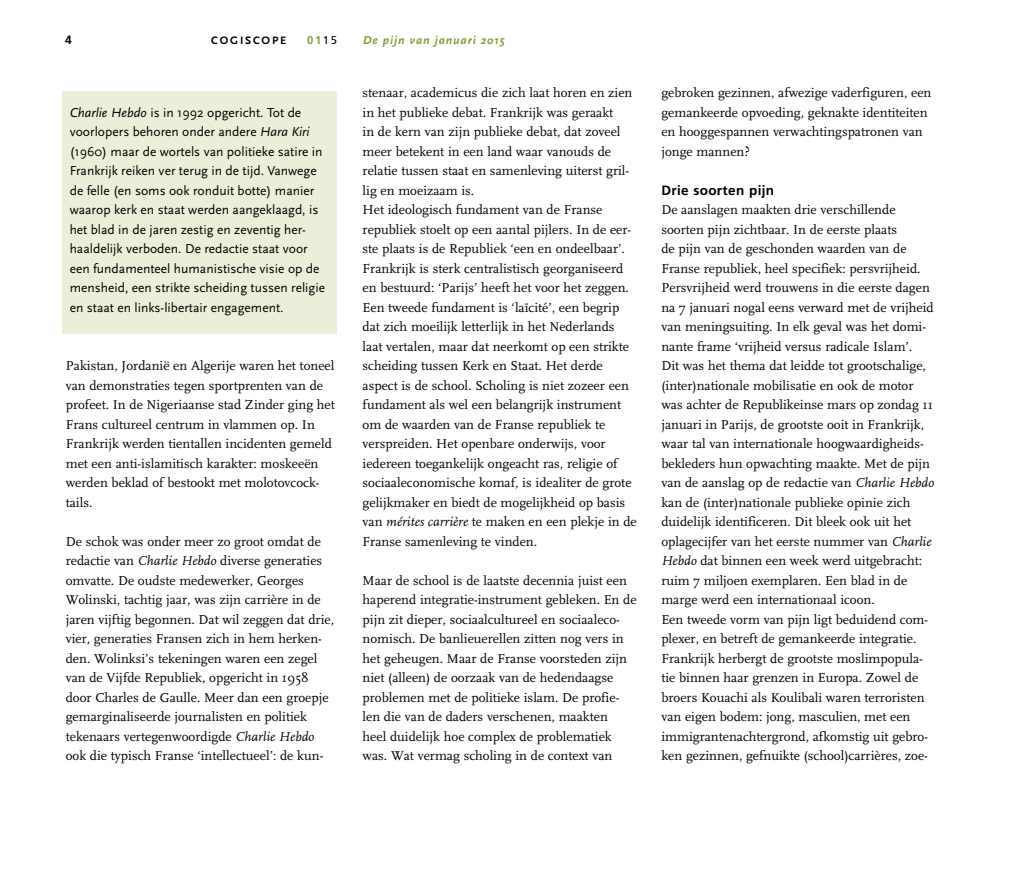
<style>
.page{position:relative;width:1021px;height:872px;background:#fff}
.page>*{position:absolute;margin:0;border:0;box-sizing:border-box;transform-origin:0 0}
.t1{font:13.5px/19.5px "FF Scala";color:#000}
.t2{font:13.5px/19.5px "Scala Sans Pro";color:#000}
.t3{font:700 13.5px "Frutiger LT Std";letter-spacing:.025em;color:#000}
.t4{font:italic 700 12px "Scala Sans Pro";letter-spacing:.075em;color:#7ea038}
.t5{font:700 12px "Frutiger LT Std";color:#000}
.t6{font:700 11.25px "Scala Sans Pro";letter-spacing:.16em;color:#000}
.t7{font:700 11.25px "Frutiger LT Std";color:#7ea038}
.s1{font-weight:400;color:#000}
.s2{font-style:italic}
</style>
<div class="page">
<div style="left:62px;top:91px;width:275px;height:243px;background:#e9efd8"></div>
<p class="t5" style="left:65px;top:32px;width:8px">4</p>
<p class="t6" style="left:211px;top:33px;width:76px">COGISCOPE</p>
<p class="t7" style="left:307px;top:33px;width:32px">01<span class="s1">15</span></p>
<p class="t4" style="left:363px;top:32px;width:143px">De pijn van januari 2015</p>
<p class="t2" style="left:70px;top:103px;width:257px"><span class="s2">Charlie Hebdo</span> is in 1992 opgericht. Tot de voorlopers behoren onder andere <span class="s2">Hara Kiri </span>(1960) maar de wortels van politieke satire in Frankrijk reiken ver terug in de tijd. Vanwege de felle (en soms ook ronduit botte) manier waarop kerk en staat werden aangeklaagd, is het blad in de jaren zestig en zeventig her&shy;haaldelijk verboden. De redactie staat voor een fundamenteel humanistische visie op de mensheid, een strikte scheiding tussen religie en staat en links-libertair engagement.</p>
<p class="t1" style="left:66px;top:356px;width:271px">Pakistan, Jordanië en Algerije waren het toneel van demonstraties tegen sportprenten van de profeet. In de Nigeriaanse stad Zinder ging het Frans cultureel centrum in vlammen op. In Frankrijk werden tientallen incidenten gemeld met een anti-islamitisch karakter: moskeeën werden beklad of bestookt met molotovcock&shy;tails.</p>
<p class="t1" style="left:66px;top:532px;width:270px">De schok was onder meer zo groot omdat de redactie van <span class="s2">Charlie Hebdo</span> diverse generaties omvatte. De oudste medewerker, Georges Wolinski, tachtig jaar, was zijn carrière in de jaren vijftig begonnen. Dat wil zeggen dat drie, vier, generaties Fransen zich in hem herken&shy;den. Wolinksi’s tekeningen waren een zegel van de Vijfde Republiek, opgericht in 1958 door Charles de Gaulle. Meer dan een groepje gemarginaliseerde journalisten en politiek tekenaars vertegenwoordigde <span class="s2">Charlie Hebdo </span>ook die typisch Franse ‘intellectueel’: de kun-</p>
<p class="t1" style="left:362px;top:83px;width:276px">stenaar, academicus die zich laat horen en zien in het publieke debat. Frankrijk was geraakt<br>in de kern van zijn publieke debat, dat zoveel meer betekent in een land waar vanouds de relatie tussen staat en samenleving uiterst gril&shy;lig en moeizaam is.<br>Het ideologisch fundament van de Franse republiek stoelt op een aantal pijlers. In de eer&shy;ste plaats is de Republiek ‘een en ondeelbaar’.<br>Frankrijk is sterk centralistisch georganiseerd en bestuurd: ‘Parijs’ heeft het voor het zeggen.<br>Een tweede fundament is ‘laïcité’, een begrip dat zich moeilijk letterlijk in het Nederlands laat vertalen, maar dat neerkomt op een strikte scheiding tussen Kerk en Staat. Het derde aspect is de school. Scholing is niet zozeer een fundament als wel een belangrijk instrument om de waarden van de Franse republiek te verspreiden. Het openbare onderwijs, voor iedereen toegankelijk ongeacht ras, religie of sociaaleconomische komaf, is idealiter de grote gelijkmaker en biedt de mogelijkheid op basis van <span class="s2">mérites carrière</span> te maken en een plekje in de Franse samenleving te vinden.</p>
<p class="t1" style="left:362px;top:571px;width:275px">Maar de school is de laatste decennia juist een haperend integratie-instrument gebleken. En de pijn zit dieper, sociaalcultureel en sociaaleco&shy;nomisch. De banlieuerellen zitten nog vers in het geheugen. Maar de Franse voorsteden zijn niet (alleen) de oorzaak van de hedendaagse problemen met de politieke islam. De profie&shy;len die van de daders verschenen, maakten<br>heel duidelijk hoe complex de problematiek was. Wat vermag scholing in de context van</p>
<p class="t1" style="left:661px;top:83px;width:271px">gebroken gezinnen, afwezige vaderfiguren, een gemankeerde opvoeding, geknakte identiteiten en hooggespannen verwachtingspatronen van jonge mannen?</p>
<p class="t3" style="left:661px;top:182px;width:114px">Drie soorten pijn</p>
<p class="t1" style="left:661px;top:200px;width:274px">De aanslagen maakten drie verschillende soorten pijn zichtbaar. In de eerste plaats<br>de pijn van de geschonden waarden van de Franse republiek, heel specifiek: persvrijheid.<br>Persvrijheid werd trouwens in die eerste dagen na 7 januari nogal eens verward met de vrijheid van meningsuiting. In elk geval was het domi&shy;nante frame ‘vrijheid versus radicale Islam’.<br>Dit was het thema dat leidde tot grootschalige, (inter)nationale mobilisatie en ook de motor was achter de Republikeinse mars op zondag 11 januari in Parijs, de grootste ooit in Frankrijk, waar tal van internationale hoogwaardigheids&shy;bekleders hun opwachting maakte. Met de pijn van de aanslag op de redactie van <span class="s2">Charlie Hebdo </span>kan de (inter)nationale publieke opinie zich duidelijk identificeren. Dit bleek ook uit het oplagecijfer van het eerste nummer van <span class="s2">Charlie Hebdo</span> dat binnen een week werd uitgebracht: ruim 7 miljoen exemplaren. Een blad in de marge werd een internationaal icoon.<br>Een tweede vorm van pijn ligt beduidend com&shy;plexer, en betreft de gemankeerde integratie.<br>Frankrijk herbergt de grootste moslimpopula&shy;tie binnen haar grenzen in Europa. Zowel de broers Kouachi als Koulibali waren terroristen van eigen bodem: jong, masculien, met een immigrantenachtergrond, afkomstig uit gebro&shy;ken gezinnen, gefnuikte (school)carrières, zoe-</p>
</div>
